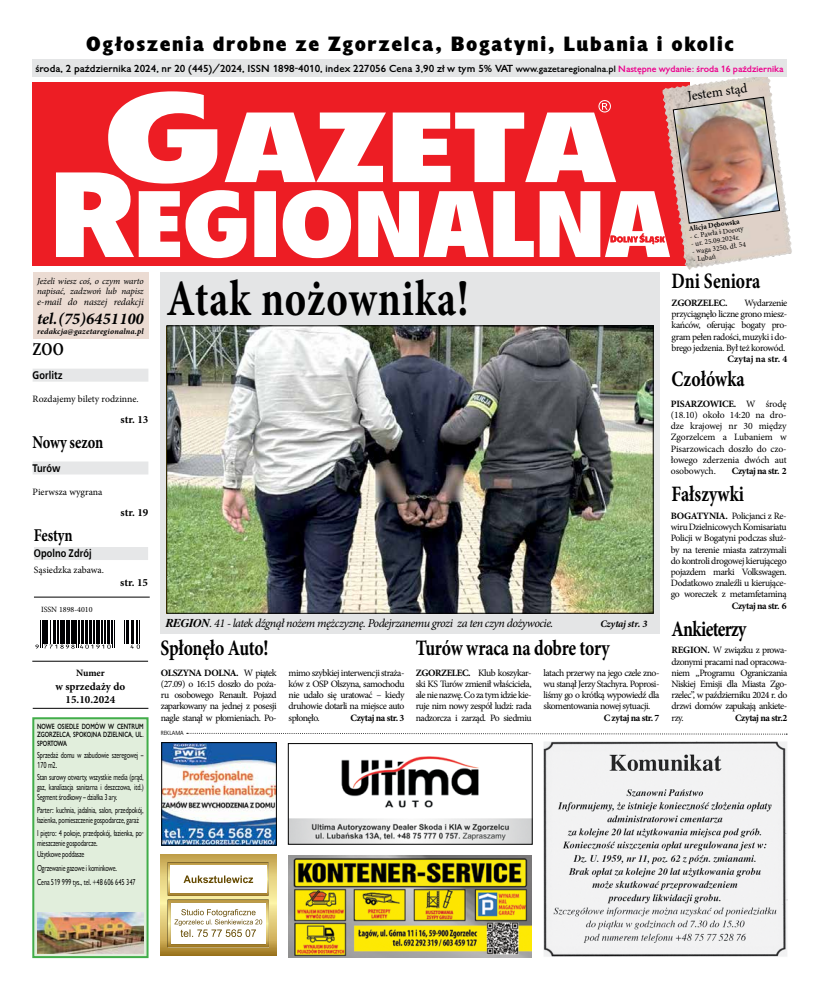
<style>
.page{position:relative;width:820px;height:993px;background:#fff}
.page>*{position:absolute;margin:0;border:0;box-sizing:border-box;transform-origin:0 0}
.t1{font:700 51px "Minion Pro";letter-spacing:.02em;color:#000;scale:.8 1}
.t2{font:700 22px "Minion Pro";letter-spacing:-.01em;color:#000;scale:.8 1}
.t3{font:700 22px "Minion Pro";letter-spacing:-.035em;color:#000;scale:.8 1}
.t4{font:900 20px "EFN Gilead";letter-spacing:.08em;color:#000}
.t5{font:700 18px "Minion Pro";letter-spacing:-.015em;color:#000;scale:.8 1}
.t6{font:italic 700 16.4px "Minion Pro";letter-spacing:-.01em;color:#000}
.t7{font:13.3px "Minion Pro";color:#000}
.t8{font:italic 12px "Minion Pro";letter-spacing:-.04em;color:#000}
.t9{font:700 11px/13.9px "Minion Pro";color:#000;text-align:center}
.t10{font:700 11px "EFN Bureau";color:#000}
.t11{font:italic 700 10px "Minion Pro";letter-spacing:-.02em;color:#000}
.t12{font:italic 9.9px "Minion Pro";letter-spacing:-.015em;color:#000}
.t13{font:9.7px/11.2px "Minion Pro";letter-spacing:-.045em;color:#000;text-align:justify}
.t14{font:700 9.7px "Minion Pro";letter-spacing:-.04em;color:#000}
.t15{font:9.7px "Minion Pro";color:#000}
.t16{font:700 9.7px "Minion Pro";color:#000}
.t17{font:700 9.5px "EFN Gilead";letter-spacing:.01em;color:#000}
.t18{font:italic 9px/10.6px "Minion Pro";letter-spacing:-.015em;color:#000}
.t19{font:italic 700 8.2px "Minion Pro";letter-spacing:.015em;color:#000}
.t20{font:8px/9.6px "EFN Gilead Cnd";color:#000}
.t21{font:8px "Minion Pro";color:#000}
.t22{font:7.3px "Minion Pro";color:#000}
.t23{font:700 7.3px "Minion Pro";color:#000}
.t24{font:700 7px/8.4px "EFN Gilead Cnd";color:#000;text-align:justify}
.t25{font:6px "EFN Bureau";color:#000}
.s1{font-size:8.5px}
.s2{font-size:8.5px;color:#ec008c}
.s3{font-family:"Toronto";font-weight:700}
.s4{font-weight:700}
</style>
<div class="page">
<div style="left:33px;top:82px;width:656px;height:183px;background:#ed1d24"></div>
<svg style="left:56px;top:172px;width:613px;height:86px;fill:#fff"></svg>
<svg style="left:108px;top:91px;width:508px;height:92px;fill:#fff"></svg>
<svg style="left:598px;top:100px;width:12px;height:12px"></svg>
<svg style="left:610px;top:233px;width:54px;height:11px"></svg>
<img style="left:662px;top:77px;width:102px;height:147px">
<img style="left:672px;top:97px;width:107px;height:127px">
<div style="left:33px;top:59px;width:754px;height:18px;background:#e4e5e6"></div>
<div style="left:33px;top:272px;width:115px;height:67px;background:#ebdbd2"></div>
<svg style="left:35px;top:620px;width:80px;height:28px"></svg>
<svg style="left:124px;top:620px;width:16px;height:28px"></svg>
<div style="left:33px;top:368px;width:115px;height:13px;background:#e6e7e8"></div>
<div style="left:33px;top:461px;width:115px;height:13px;background:#e6e7e8"></div>
<div style="left:160px;top:272px;width:499px;height:361px;background:#e4e5e6"></div>
<img style="left:168px;top:327px;width:483px;height:284px">
<div style="left:166px;top:325px;width:487px;height:288px;border:1px solid #000"></div>
<svg style="left:187px;top:732px;width:599px;height:2px"></svg>
<img style="left:543px;top:741px;width:244px;height:216px">
<hr style="left:34px;top:596px;width:116px;height:1px;background:#000">
<img style="left:290px;top:756px;width:240px;height:86px">
<div style="left:288px;top:743px;width:244px;height:101px;border:1px solid #000"></div>
<img style="left:163px;top:744px;width:111px;height:99px">
<div style="left:161px;top:742px;width:115px;height:103px;border:1px solid #000"></div>
<img style="left:288px;top:855px;width:243px;height:102px">
<hr style="left:32px;top:660px;width:116px;height:1px;background:#000">
<hr style="left:33px;top:707px;width:115px;height:1px;background:#000">
<div style="left:33px;top:718px;width:114px;height:238px;background:#e1eedc"></div>
<div style="left:32px;top:717px;width:116px;height:240px;border:2px solid #41ad49"></div>
<img style="left:38px;top:912px;width:105px;height:41px">
<div style="left:34px;top:547px;width:114px;height:13px;background:#e6e7e8"></div>
<svg style="left:160px;top:854px;width:116px;height:101px;background:#c8ab59"></svg>
<svg style="left:167px;top:861px;width:102px;height:86px"></svg>
<h3 class="t4" style="left:86px;top:30px;width:648px">Ogłoszenia drobne ze Zgorzelca, Bogatyni, Lubania i okolic</h3>
<p class="t17" style="left:35px;top:62px;width:749px">środa, 2 października 2024, nr 20 (445)/2024, ISSN 1898-4010, index 227056 Cena 3,90 zł w tym 5% VAT <span class="s1">www.gazetaregionalna.pl</span> <span class="s2">Następne wydanie: środa 16 października</span></p>
<h3 class="t7" style="left:686px;top:87px;width:62px;rotate:-8deg">Jestem stąd</h3>
<p class="t18" style="left:37px;top:275px;width:108px">Jeżeli wiesz coś, o czym warto napisać, zadzwoń lub napisz</p>
<p class="t12" style="left:37px;top:295px;width:108px">e-mail do naszej redakcji</p>
<h3 class="t6" style="left:37px;top:306px;width:108px">tel. (75) 64 51 100</h3>
<p class="t19" style="left:37px;top:326px;width:108px">redakcja@gazetaregionalna.pl</p>
<h3 class="t5" style="left:33px;top:337px;width:41px">ZOO</h3>
<p class="t10" style="left:33px;top:367px;width:32px">Gorlitz</p>
<p class="t15" style="left:33px;top:392px;width:108px">Rozdajemy bilety rodzinne.</p>
<p class="t9" style="left:121px;top:412px;width:29px">str. 13</p>
<h3 class="t5" style="left:33px;top:429px;width:90px">Nowy sezon</h3>
<p class="t10" style="left:33px;top:459px;width:29px">Turów</p>
<p class="t15" style="left:33px;top:485px;width:71px">Pierwsza wygrana</p>
<p class="t9" style="left:121px;top:505px;width:29px">str. 19</p>
<h3 class="t5" style="left:34px;top:522px;width:50px">Festyn</h3>
<p class="t10" style="left:34px;top:545px;width:59px">Opolno Zdrój</p>
<p class="t15" style="left:34px;top:563px;width:72px">Sąsiedzka zabawa.</p>
<p class="t21" style="left:41px;top:604px;width:53px">ISSN 1898-4010</p>
<p class="t9" style="left:120px;top:575px;width:29px">str. 15</p>
<p class="t14" style="left:76px;top:665px;width:30px">Numer</p>
<p class="t9" style="left:55px;top:678px;width:71px">w sprzedaży do<br>15.10.2024</p>
<p class="t24" style="left:37px;top:722px;width:108px">NOWE OSIEDLE DOMÓW W CENTRUM ZGORZELCA, SPOKOJNA DZIELNICA, UL.<br>SPORTOWA</p>
<p class="t20" style="left:37px;top:750px;width:108px">Sprzedaż domu w zabudowie szeregowej –<br>170 m2.</p>
<p class="t20" style="left:37px;top:772px;width:108px;text-align:justify">Stan surowy otwarty, wszystkie media (prąd, gaz, kanalizacja sanitarna i deszczowa, itd.)<br>Segment środkowy – działka 3 ary.</p>
<p class="t20" style="left:37px;top:805px;width:108px">Parter: kuchnia, jadalnia, salon, przedpokój, łazienka, pomieszczenie gospodarcze, garaż</p>
<p class="t20" style="left:37px;top:828px;width:108px">I piętro: 4 pokoje, przedpokój, łazienka, po&shy;mieszczenie gospodarcze.</p>
<p class="t20" style="left:37px;top:847px;width:100px;line-height:13.6px">Użytkowe poddasze<br>Ogrzewanie gazowe i kominkowe.<br>Cena 519 999 tys., tel. +48 606 645 347</p>
<h1 class="t1" style="left:166px;top:263px;width:379px">Atak nożownika!</h1>
<p class="t8" style="left:166px;top:615px;width:389px"><span class="s3">REGION</span>. 41 - latek dźgnął nożem mężczyznę. Podejrzanemu grozi za ten czyn dożywocie.</p>
<p class="t11" style="left:600px;top:616px;width:49px">Czytaj str. 3</p>
<h2 class="t2" style="left:160px;top:632px;width:137px">Spłonęło Auto!</h2>
<h2 class="t2" style="left:415px;top:632px;width:244px">Turów wraca na dobre tory</h2>
<p class="t13" style="left:415px;top:667px;width:117px"><span class="s4">Zgo rzelec.</span> Klub koszykar&shy;ski KS Turów zmienił właściciela, ale nie nazwę. Co za tym idzie kie&shy;ruje nim nowy zespół ludzi: rada nadzorcza i zarząd. Po siedmiu</p>
<p class="t13" style="left:543px;top:667px;width:117px">latach przerwy na jego czele zno&shy;wu stanął Jerzy Stachyra. Poprosi&shy;liśmy go o krótką wypowiedź dla skomentowania nowej sytuacji.</p>
<p class="t13" style="left:161px;top:667px;width:117px"><span class="s4">Olszyna Dolna .</span> W piątek (27.09) o 16:15 doszło do poża&shy;ru osobowego Renault. Pojazd zaparkowany na jednej z posesji nagle stanął w płomieniach. Po-</p>
<p class="t13" style="left:288px;top:667px;width:117px">mimo szybkiej interwencji straża&shy;ków z OSP Olszyna, samochodu nie udało się uratować – kiedy druhowie dotarli na miejsce auto spłonęło.</p>
<p class="t14" style="left:603px;top:710px;width:57px">C zytaj na str. 7</p>
<p class="t14" style="left:350px;top:710px;width:55px">Czytaj na str. 3</p>
<p class="t25" style="left:161px;top:728px;width:24px">REKLAMA</p>
<p class="t23" style="left:687px;top:223px;width:53px;rotate:-8deg">Alicja Dębowska</p>
<p class="t22" style="left:689px;top:231px;width:56px;rotate:-8deg">- c. Pawła i Doroty</p>
<p class="t22" style="left:690px;top:239px;width:51px;rotate:-8deg">- ur. 25.09.2024r.</p>
<p class="t22" style="left:691px;top:247px;width:56px;rotate:-8deg">- waga 3250, dł. 54</p>
<p class="t22" style="left:692px;top:254px;width:24px;rotate:-8deg">- Lubań</p>
<h2 class="t2" style="left:671px;top:266px;width:113px">Dni Seniora</h2>
<p class="t13" style="left:671px;top:297px;width:117px;text-indent:73px">Wydarzenie przyciągnęło liczne grono miesz&shy;kańców, oferując bogaty pro&shy;gram pełen radości, muzyki i do&shy;brego jedzenia. Był też korowód.</p>
<p class="t16" style="left:727px;top:352px;width:61px">Czytaj na str. 4</p>
<p class="t14" style="left:671px;top:296px;width:38px">ZGORZELEC</p>
<p class="t14" style="left:724px;top:296px;width:4px">.</p>
<h2 class="t2" style="left:671px;top:364px;width:93px">Czołówka</h2>
<p class="t13" style="left:670px;top:398px;width:117px"><span class="s4">PISARZOWICE.</span> W środę (18.10) około 14:20 na dro&shy;dze krajowej nr 30 między Zgorzelcem a Lubaniem w Pisarzowicach doszło do czo&shy;łowego zderzenia dwóch aut osobowych.</p>
<p class="t14" style="left:731px;top:464px;width:56px">Czytaj na str. 2</p>
<p class="t13" style="left:670px;top:510px;width:117px"><span class="s4">BOGATYNIA.</span> Policjanci z Re&shy;wiru Dzielnicowych Komisariatu Policji w Bogatyni podczas służ&shy;by na terenie miasta zatrzymali do kontroli drogowej kierującego pojazdem marki Volkswagen.<br>Dodatkowo znaleźli u kierujące&shy;go woreczek z metamfetaminą</p>
<p class="t14" style="left:731px;top:598px;width:56px">Czytaj na str. 6</p>
<h2 class="t2" style="left:671px;top:478px;width:92px">Fałszywki</h2>
<h2 class="t3" style="left:671px;top:613px;width:96px">Ankieterzy</h2>
<p class="t13" style="left:671px;top:644px;width:117px"><span class="s4">ReGION.</span> W związku z prowa&shy;dzonymi pracami nad opracowa&shy;niem „Programu Ograniczania Niskiej Emisji dla Miasta Zgo&shy;rzelec”, w październiku 2024 r. do drzwi domów zapukają ankiete&shy;rzy.</p>
<p class="t14" style="left:734px;top:710px;width:54px">Czytaj na str.2</p>
</div>
